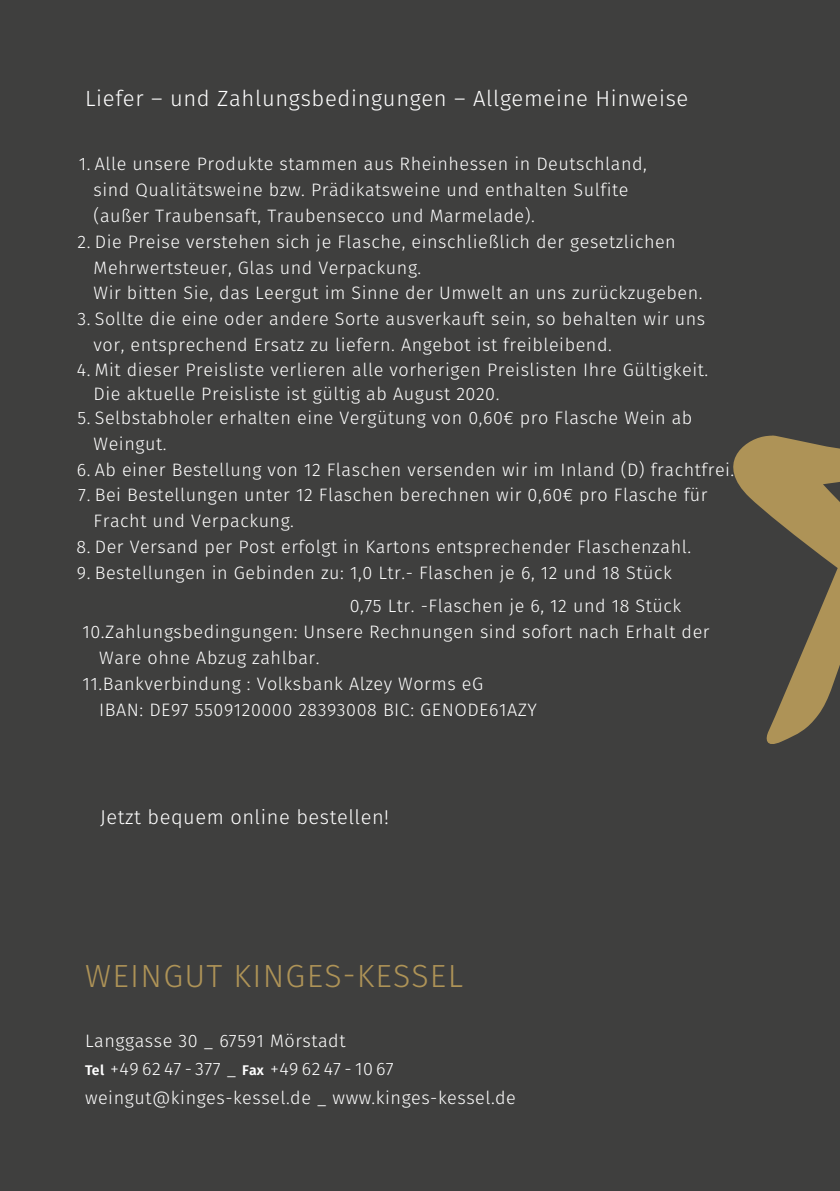
<style>
.page{position:relative;width:840px;height:1191px;background:#fff}
.page>*{position:absolute;margin:0;border:0;box-sizing:border-box;transform-origin:0 0}
.t1{font:300 32px "Fira Sans";letter-spacing:.04em;color:#ae9357}
.t2{font:300 22px "Fira Sans";letter-spacing:.03em;color:#fff}
.t3{font:300 20px "Fira Sans";letter-spacing:.025em;color:#fff}
.t4{font:300 18px/26px "Fira Sans";letter-spacing:.03em;color:#fff}
.s1{font-weight:600;font-size:14px}
</style>
<div class="page">
<div style="left:0;top:0;width:839px;height:1191px;background:#3f3f3e"></div>
<svg style="left:733px;top:435px;width:106px;height:309px"></svg>
<p class="t2" style="left:85px;top:82px;width:604px">Liefer – und Zahlungsbedingungen – Allgemeine Hinweise</p>
<p class="t4" style="left:94px;top:151px;width:554px;text-indent:-15px">1. Alle unsere Produkte stammen aus Rheinhessen in Deutschland, sind Qualitätsweine bzw. Prädikatsweine und enthalten Sulfite (außer Traubensaft, Traubensecco und Marmelade).</p>
<p class="t4" style="left:94px;top:228px;width:610px;text-indent:-16px">2. Die Preise verstehen sich je Flasche, einschließlich der gesetzlichen<br>Mehrwertsteuer, Glas und Verpackung.<br>Wir bitten Sie, das Leergut im Sinne der Umwelt an uns zurückzugeben.</p>
<p class="t4" style="left:94px;top:305px;width:613px;text-indent:-16px">3. Sollte die eine oder andere Sorte ausverkauft sein, so behalten wir uns vor, entsprechend Ersatz zu liefern. Angebot ist freibleibend.</p>
<p class="t4" style="left:94px;top:357px;width:615px;line-height:24px;text-indent:-17px">4. Mit dieser Preisliste verlieren alle vorherigen Preislisten Ihre Gültigkeit.<br>Die aktuelle Preisliste ist gültig ab August 2020.</p>
<p class="t4" style="left:94px;top:405px;width:600px;text-indent:-16px">5. Selbstabholer erhalten eine Vergütung von 0,60€ pro Flasche Wein ab<br>Weingut.</p>
<p class="t4" style="left:77px;top:457px;width:658px">6. Ab einer Bestellung von 12 Flaschen versenden wir im Inland (D) frachtfrei.</p>
<p class="t4" style="left:94px;top:482px;width:615px;text-indent:-15px">7. Bei Bestellungen unter 12 Flaschen berechnen wir 0,60€ pro Flasche für<br>Fracht und Verpackung.</p>
<p class="t4" style="left:76px;top:534px;width:615px">8. Der Versand per Post erfolgt in Kartons entsprechender Flaschenzahl.</p>
<p class="t4" style="left:349px;top:556px;width:333px;line-height:33px;text-indent:-273px">9. Bestellungen in Gebinden zu: 1,0 Ltr.- Flaschen je 6, 12 und 18 Stück<br>0,75 Ltr. -Flaschen je 6, 12 und 18 Stück</p>
<p class="t4" style="left:82px;top:619px;width:628px">10.Zahlungsbedingungen: Unsere Rechnungen sind sofort nach Erhalt der</p>
<p class="t4" style="left:99px;top:645px;width:222px">Ware ohne Abzug zahlbar.</p>
<p class="t4" style="left:82px;top:671px;width:402px">11.Bankverbindung : Volksbank Alzey Worms eG</p>
<p class="t4" style="left:99px;top:697px;width:439px">IBAN: DE97 5509120000 28393008 BIC: GENODE61AZY</p>
<p class="t3" style="left:100px;top:803px;width:290px">Jetzt bequem online bestellen!</p>
<h1 class="t1" style="left:85px;top:953px;width:379px">WEINGUT KINGES-KESSEL</h1>
<p class="t4" style="left:85px;top:1027px;width:432px;line-height:28px">Langgasse 30 _ 67591 Mörstadt<br><span class="s1">Tel</span> +49 62 47 - 377 _ <span class="s1">Fax</span> +49 62 47 - 10 67 weingut@kinges-kessel.de _ www.kinges-kessel.de</p>
</div>
